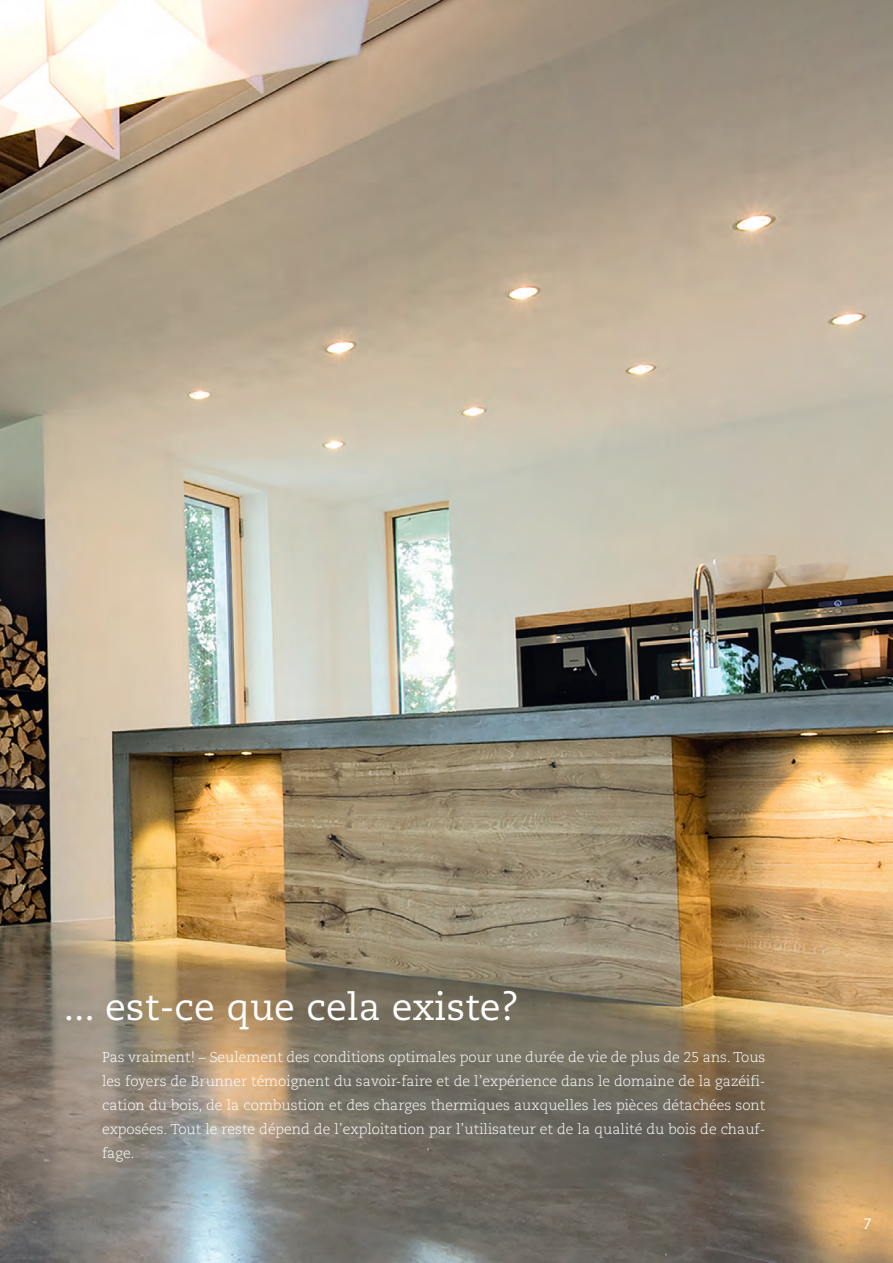
<style>
.page{position:relative;width:893px;height:1263px;background:#fff}
.page>*{position:absolute;margin:0;border:0;box-sizing:border-box;transform-origin:0 0}
.t1{font:37.5px "PMN Caecilia LTCE";color:#fff}
.t2{font:15px "PMN Caecilia LTCE";color:#fff}
.t3{font:300 14.25px/24px "PMN Caecilia LTCE";color:#fff;text-align:justify}
</style>
<div class="page">
<img style="left:0;top:0;width:893px;height:1263px">
<h1 class="t1" style="left:64px;top:985px;width:457px">... est-ce que cela existe?</h1>
<p class="t3" style="left:102px;top:1046px;width:665px">Pas vraiment! – Seulement des conditions optimales pour une durée de vie de plus de 25 ans. Tous les foyers de Brunner témoignent du savoir-faire et de l’expérience dans le domaine de la gazéifi&shy;cation du bois, de la combustion et des charges thermiques auxquelles les pièces détachées sont exposées. Tout le reste dépend de l’exploitation par l’utilisateur et de la qualité du bois de chauf&shy;fage.</p>
<p class="t2" style="left:863px;top:1215px;width:10px">7</p>
</div>
